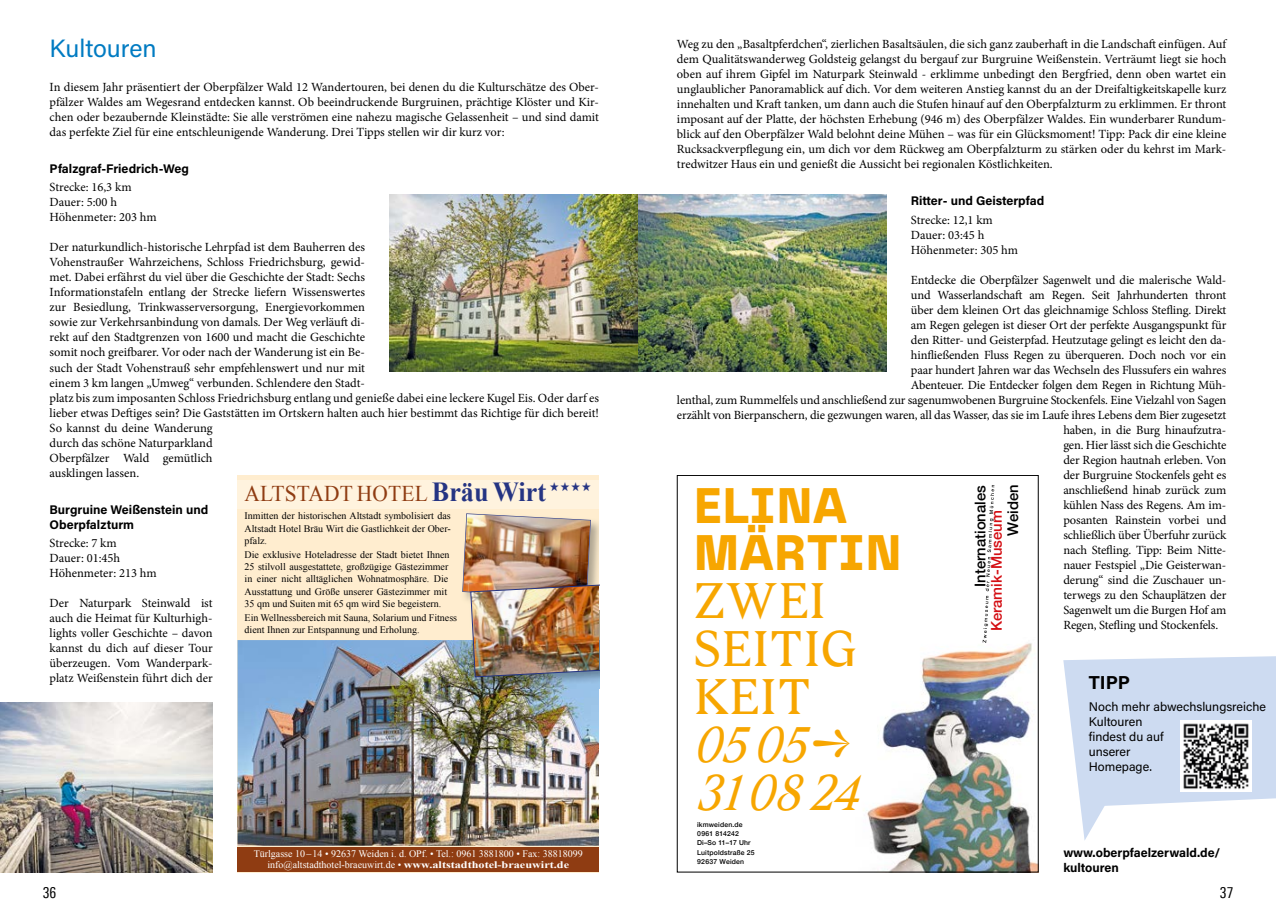
<style>
.page{position:relative;width:1276px;height:922px;background:#fff}
.page>*{position:absolute;margin:0;border:0;box-sizing:border-box;transform-origin:0 0}
.t1{font:49.75px/47.8px "Sfizia";letter-spacing:-.01em;color:#f7a600}
.t2{font:700 49.75px/47.8px "Borna";color:#f7a600}
.t3{font:italic 49.75px/47.8px "Sfizia";letter-spacing:-.04em;color:#f7a600}
.t4{font:25px "Acumin Pro";color:#007bc2}
.t5{font:22.5px "Times New Roman";letter-spacing:.01em;color:#8f3c12;scale:.95 1}
.t6{font:700 18.75px "Acumin Pro";color:#000}
.t7{font:condensed 15px "Univers Next Pro";color:#000}
.t8{font:500 14.75px "Helvetica Neue";color:#000}
.t9{font:500 14.75px "Helvetica Neue";color:#d40f14}
.t10{font:12.5px/15px "Minion Pro";letter-spacing:-.01em;color:#000}
.t11{font:700 12.5px/15px "Acumin Pro";color:#000}
.t12{font:12.5px/15px "Acumin Pro";color:#000}
.t13{font:10px/12.2px "Times New Roman";color:#000}
.t14{font:10px/11.2px "Times New Roman";color:#fff;text-align:center}
.t15{font:500 6.88px/9.1px "Helvetica Neue";letter-spacing:.02em;color:#000}
.s1{font-weight:700;font-size:27.5px;color:#253483}
.s2{font-weight:700}
</style>
<div class="page">
<img style="left:390px;top:194px;width:496px;height:177px">
<img style="left:0;top:702px;width:213px;height:170px">
<svg style="left:1063px;top:656px;width:213px;height:184px"></svg>
<img style="left:1180px;top:720px;width:71px;height:71px">
<div style="left:237px;top:475px;width:362px;height:397px;background:#ffedcf"></div>
<div style="left:237px;top:847px;width:362px;height:25px;background:#8f3c12"></div>
<img style="left:237px;top:640px;width:362px;height:205px">
<img style="left:469px;top:677px;width:130px;height:11px">
<img style="left:462px;top:513px;width:137px;height:164px">
<div style="left:237px;top:480px;width:362px;height:28px;background:#fff3de"></div>
<img style="left:863px;top:642px;width:173px;height:228px">
<svg style="left:982px;top:485px;width:12px;height:157px"></svg>
<h2 class="t4" style="left:50px;top:31px;width:109px">Kultouren</h2>
<p class="t10" style="left:50px;top:79px;width:551px;text-align:justify">In diesem Jahr präsentiert der Oberpfälzer Wald 12 Wandertouren, bei denen du die Kulturschätze des Ober&shy;pfälzer Waldes am Wegesrand entdecken kannst. Ob beeindruckende Burgruinen, prächtige Klöster und Kir&shy;chen oder bezaubernde Kleinstädte: Sie alle verströmen eine nahezu magische Gelassenheit – und sind damit das perfekte Ziel für eine entschleunigende Wanderung. Drei Tipps stellen wir dir kurz vor:</p>
<p class="t11" style="left:50px;top:160px;width:141px">Pfalzgraf-Friedrich-Weg</p>
<p class="t10" style="left:50px;top:180px;width:109px">Strecke: 16,3 km<br>Dauer: 5:00 h<br>Höhenmeter: 203 hm</p>
<p class="t10" style="left:50px;top:240px;width:551px">Der naturkundlich-historische Lehrpfad ist dem Bauherren des<br>Vohenstraußer Wahrzeichens, Schloss Friedrichsburg, gewid-<br>met. Dabei erfährst du viel über die Geschichte der Stadt: Sechs<br>Informationstafeln entlang der Strecke liefern Wissenswertes<br>zur Besiedlung, Trinkwasserversorgung, Energievorkommen<br>sowie zur Verkehrsanbindung von damals. Der Weg verläuft di-<br>rekt auf den Stadtgrenzen von 1600 und macht die Geschichte<br>somit noch greifbarer. Vor oder nach der Wanderung ist ein Be-<br>such der Stadt Vohenstrauß sehr empfehlenswert und nur mit<br>einem 3 km langen „Umweg“ verbunden. Schlendere den Stadt-<br>platz bis zum imposanten Schloss Friedrichsburg entlang und genieße dabei eine leckere Kugel Eis. Oder darf es lieber etwas Deftiges sein? Die Gaststätten im Ortskern halten auch hier bestimmt das Richtige für dich bereit!<br>So kannst du deine Wanderung<br>durch das schöne Naturparkland<br>Oberpfälzer Wald gemütlich<br>ausklingen lassen.</p>
<p class="t11" style="left:50px;top:501px;width:160px">Burgruine Weißenstein und<br>Oberpfalzturm</p>
<p class="t10" style="left:50px;top:535px;width:109px">Strecke: 7 km<br>Dauer: 01:45h<br>Höhenmeter: 213 hm</p>
<p class="t10" style="left:50px;top:595px;width:164px;text-align:justify">Der Naturpark Steinwald ist auch die Heimat für Kulturhigh&shy;lights voller Geschichte – davon kannst du dich auf dieser Tour überzeugen. Vom Wanderpark&shy;platz Weißenstein führt dich der</p>
<p class="t10" style="left:677px;top:37px;width:551px;text-align:justify">Weg zu den „Basaltpferdchen“, zierlichen Basaltsäulen, die sich ganz zauberhaft in die Landschaft einfügen. Auf dem Qualitätswanderweg Goldsteig gelangst du bergauf zur Burgruine Weißenstein. Verträumt liegt sie hoch oben auf ihrem Gipfel im Naturpark Steinwald - erklimme unbedingt den Bergfried, denn oben wartet ein unglaublicher Panoramablick auf dich. Vor dem weiteren Anstieg kannst du an der Dreifaltigkeitskapelle kurz innehalten und Kraft tanken, um dann auch die Stufen hinauf auf den Oberpfalzturm zu erklimmen. Er thront imposant auf der Platte, der höchsten Erhebung (946 m) des Oberpfälzer Waldes. Ein wunderbarer Rundum&shy;blick auf den Oberpfälzer Wald belohnt deine Mühen – was für ein Glücksmoment! Tipp: Pack dir eine kleine Rucksackverpflegung ein, um dich vor dem Rückweg am Oberpfalzturm zu stärken oder du kehrst im Mark&shy;tredwitzer Haus ein und genießt die Aussicht bei regionalen Köstlichkeiten.</p>
<p class="t11" style="left:911px;top:193px;width:135px">Ritter- und Geisterpfad</p>
<p class="t10" style="left:911px;top:212px;width:109px">Strecke: 12,1 km<br>Dauer: 03:45 h<br>Höhenmeter: 305 hm</p>
<p class="t10" style="left:911px;top:272px;width:317px">Entdecke die Oberpfälzer Sagenwelt und die malerische Wald-</p>
<p class="t10" style="left:911px;top:287px;width:317px">und Wasserlandschaft am Regen. Seit Jahrhunderten thront</p>
<p class="t10" style="left:911px;top:302px;width:317px">über dem kleinen Ort das gleichnamige Schloss Stefling. Direkt</p>
<p class="t10" style="left:911px;top:317px;width:317px">am Regen gelegen ist dieser Ort der perfekte Ausgangspunkt für</p>
<p class="t10" style="left:911px;top:332px;width:317px">den Ritter- und Geisterpfad. Heutzutage gelingt es leicht den da-</p>
<p class="t10" style="left:911px;top:347px;width:317px">hinfließenden Fluss Regen zu überqueren. Doch noch vor ein</p>
<p class="t10" style="left:911px;top:362px;width:317px">paar hundert Jahren war das Wechseln des Flussufers ein wahres</p>
<p class="t10" style="left:911px;top:377px;width:317px">Abenteuer. Die Entdecker folgen dem Regen in Richtung Müh-</p>
<p class="t10" style="left:677px;top:392px;width:551px">lenthal, zum Rummelfels und anschließend zur sagenumwobenen Burgruine Stockenfels. Eine Vielzahl von Sagen</p>
<p class="t10" style="left:677px;top:407px;width:551px">erzählt von Bierpanschern, die gezwungen waren, all das Wasser, das sie im Laufe ihres Lebens dem Bier zugesetzt</p>
<p class="t10" style="left:1063px;top:422px;width:164px">haben, in die Burg hinaufzutra-</p>
<p class="t10" style="left:1063px;top:437px;width:164px">gen. Hier lässt sich die Geschichte</p>
<p class="t10" style="left:1063px;top:452px;width:164px">der Region hautnah erleben. Von</p>
<p class="t10" style="left:1063px;top:467px;width:164px">der Burgruine Stockenfels geht es</p>
<p class="t10" style="left:1063px;top:482px;width:164px">anschließend hinab zurück zum</p>
<p class="t10" style="left:1063px;top:497px;width:164px">kühlen Nass des Regens. Am im-</p>
<p class="t10" style="left:1063px;top:512px;width:164px">posanten Rainstein vorbei und</p>
<p class="t10" style="left:1063px;top:527px;width:164px">schließlich über Überfuhr zurück</p>
<p class="t10" style="left:1063px;top:542px;width:164px">nach Stefling. Tipp: Beim Nitte-</p>
<p class="t10" style="left:1063px;top:557px;width:164px">nauer Festspiel „Die Geisterwan-</p>
<p class="t10" style="left:1063px;top:572px;width:164px">derung“ sind die Zuschauer un-</p>
<p class="t10" style="left:1063px;top:587px;width:165px">terwegs zu den Schauplätzen der</p>
<p class="t10" style="left:1063px;top:602px;width:164px">Sagenwelt um die Burgen Hof am</p>
<p class="t10" style="left:1063px;top:617px;width:156px">Regen, Stefling und Stockenfels.</p>
<h3 class="t5" style="left:244px;top:478px;width:319px">ALTSTADT HOTEL <span class="s1">Bräu Wirt</span></h3>
<p class="t8" style="left:968px;top:586px;width:103px;rotate:-90deg">Internationales</p>
<p class="t8" style="left:1001px;top:536px;width:53px;rotate:-90deg">Weiden</p>
<h1 class="t2" style="left:693px;top:481px;width:210px">ELINA<br>MÄRTIN</h1>
<h1 class="t1" style="left:693px;top:576px;width:165px">ZWEI<br>SEITIG<br>KEIT</h1>
<h1 class="t3" style="left:691px;top:720px;width:168px">05 05 →<br>31 08 24</h1>
<p class="t9" style="left:984px;top:631px;width:122px;rotate:-90deg">Keramik-Museum</p>
<p class="t13" style="left:244px;top:509px;width:208px;text-align:justify">Inmitten der historischen Altstadt symbolisiert das Altstadt Hotel Bräu Wirt die Gastlichkeit der Ober&shy;pfalz.</p>
<p class="t13" style="left:244px;top:548px;width:207px">Die exklusive Hoteladresse der Stadt bietet Ihnen 25 stilvoll ausgestattete, großzügige Gästezimmer in einer nicht alltäglichen Wohnatmosphäre. Die Ausstattung und Größe unserer Gästezimmer mit 35 qm und Suiten mit 65 qm wird Sie begeistern.</p>
<p class="t13" style="left:244px;top:611px;width:214px">Ein Wellnessbereich mit Sauna, Solarium und Fitness dient Ihnen zur Entspannung und Erholung.</p>
<h3 class="t6" style="left:1089px;top:669px;width:43px">TIPP</h3>
<p class="t12" style="left:1089px;top:698px;width:179px">Noch mehr abwechslungsreiche<br>Kultouren<br>findest du auf<br>unserer<br>Homepage.</p>
<p class="t14" style="left:254px;top:847px;width:330px">Türlgasse 10 –14 • 92637 Weiden i. d. OPf. • Tel.: 0961 3881800 • Fax: 38818099 info@altstadthotel-braeuwirt.de • <span class="s2">www.altstadthotel-braeuwirt.de</span></p>
<p class="t15" style="left:697px;top:819px;width:59px">ikmweiden.de<br>0961 814242<br>Di–So 11–17 Uhr<br>Luitpoldstraße 25<br>92637 Weiden</p>
<p class="t11" style="left:1063px;top:844px;width:158px">www.oberpfaelzerwald.de/ kultouren</p>
<p class="t7" style="left:43px;top:883px;width:15px">36</p>
<p class="t7" style="left:1220px;top:883px;width:15px">37</p>
</div>
